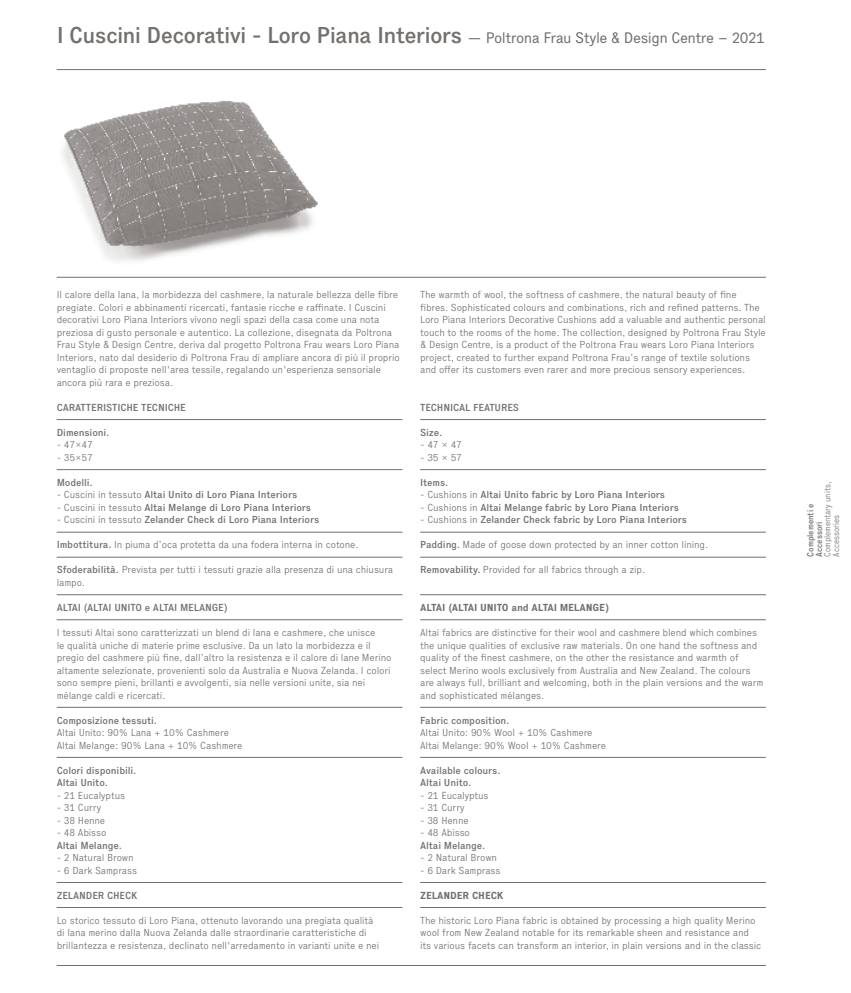
<style>
.page{position:relative;width:851px;height:993px;background:#fff}
.page>*{position:absolute;margin:0;border:0;box-sizing:border-box;transform-origin:0 0}
.t1{font:500 22.5px "Executive";letter-spacing:-.035em;color:#73706d}
.t2{font:300 10px/12.5px "Executive";letter-spacing:-.015em;color:#73706d}
.t3{font:500 10px/12.5px "Executive";letter-spacing:-.015em;color:#73706d}
.t4{font:700 10px "Executive";letter-spacing:-.015em;color:#73706d}
.t5{font:300 8.75px/8.5px "Executive";letter-spacing:-.005em;color:#73706d;scale:.9 1}
.t6{font:500 8.75px/8.5px "Executive";letter-spacing:-.005em;color:#73706d;scale:.9 1}
.s1{font-weight:400;font-size:15px}
.s2{font-weight:300}
.s3{font-weight:500}
</style>
<div class="page">
<hr style="left:57px;top:69px;width:708px;height:1px;background:#73706d">
<hr style="left:57px;top:277px;width:708px;height:1px;background:#73706d">
<hr style="left:57px;top:419px;width:345px;height:1px;background:#73706d">
<hr style="left:57px;top:469px;width:345px;height:1px;background:#73706d">
<hr style="left:57px;top:532px;width:345px;height:1px;background:#73706d">
<hr style="left:57px;top:557px;width:345px;height:1px;background:#73706d">
<hr style="left:57px;top:594px;width:345px;height:1px;background:#73706d">
<hr style="left:57px;top:619px;width:345px;height:1px;background:#73706d">
<hr style="left:57px;top:707px;width:345px;height:1px;background:#73706d">
<hr style="left:57px;top:757px;width:345px;height:1px;background:#73706d">
<hr style="left:57px;top:882px;width:345px;height:1px;background:#73706d">
<hr style="left:57px;top:907px;width:345px;height:1px;background:#73706d">
<hr style="left:420px;top:419px;width:345px;height:1px;background:#73706d">
<hr style="left:420px;top:469px;width:345px;height:1px;background:#73706d">
<hr style="left:420px;top:532px;width:345px;height:1px;background:#73706d">
<hr style="left:420px;top:557px;width:345px;height:1px;background:#73706d">
<hr style="left:420px;top:594px;width:345px;height:1px;background:#73706d">
<hr style="left:420px;top:619px;width:345px;height:1px;background:#73706d">
<hr style="left:420px;top:707px;width:345px;height:1px;background:#73706d">
<hr style="left:420px;top:757px;width:345px;height:1px;background:#73706d">
<hr style="left:420px;top:882px;width:345px;height:1px;background:#73706d">
<hr style="left:420px;top:907px;width:345px;height:1px;background:#73706d">
<hr style="left:57px;top:964px;width:708px;height:1px;background:#73706d">
<img style="left:63px;top:101px;width:255px;height:160px">
<h1 class="t1" style="left:57px;top:21px;width:709px">I Cuscini Decorativi - Loro Piana Interiors <span class="s1">— Poltrona Frau Style &amp; Design Centre – 2021</span></h1>
<p class="t2" style="left:57px;top:288px;width:344px">Il calore della lana, la morbidezza del cashmere, la naturale bellezza delle fibre pregiate. Colori e abbinamenti ricercati, fantasie ricche e raffinate. I Cuscini decorativi Loro Piana Interiors vivono negli spazi della casa come una nota preziosa di gusto personale e autentico. La collezione, disegnata da Poltrona Frau Style &amp; Design Centre, deriva dal progetto Poltrona Frau wears Loro Piana Interiors, nato dal desiderio di Poltrona Frau di ampliare ancora di più il proprio ventaglio di proposte nell'area tessile, regalando un'esperienza sensoriale ancora più rara e preziosa.</p>
<p class="t3" style="left:57px;top:401px;width:131px">CARATTERISTICHE TECNICHE</p>
<p class="t3" style="left:57px;top:426px;width:54px">Dimensioni.</p>
<p class="t2" style="left:57px;top:438px;width:38px">- 47x47</p>
<p class="t2" style="left:57px;top:451px;width:38px">- 35x57</p>
<p class="t3" style="left:57px;top:476px;width:38px">Modelli.</p>
<p class="t3" style="left:57px;top:488px;width:242px"><span class="s2">- Cuscini in tessuto</span> Altai Unito di Loro Piana Interiors</p>
<p class="t3" style="left:57px;top:501px;width:256px"><span class="s2">- Cuscini in tessuto</span> Altai Melange di Loro Piana Interiors</p>
<p class="t3" style="left:57px;top:513px;width:264px"><span class="s2">- Cuscini in tessuto</span> Zelander Check di Loro Piana Interiors</p>
<p class="t2" style="left:57px;top:538px;width:303px"><span class="s3">Imbottitura.</span> In piuma d’oca protetta da una fodera interna in cotone.</p>
<p class="t2" style="left:57px;top:563px;width:338px"><span class="s3">Sfoderabilità.</span> Prevista per tutti i tessuti grazie alla presenza di una chiusura lampo.</p>
<p class="t3" style="left:57px;top:601px;width:172px">ALTAI (ALTAI UNITO e ALTAI MELANGE)</p>
<p class="t2" style="left:57px;top:626px;width:336px">I tessuti Altai sono caratterizzati un blend di lana e cashmere, che unisce<br>le qualità uniche di materie prime esclusive. Da un lato la morbidezza e il pregio del cashmere più fine, dall’altro la resistenza e il calore di lane Merino altamente selezionate, provenienti solo da Australia e Nuova Zelanda. I colori sono sempre pieni, brillanti e avvolgenti, sia nelle versioni unite, sia nei mélange caldi e ricercati.</p>
<p class="t3" style="left:57px;top:713px;width:102px">Composizione tessuti.</p>
<p class="t2" style="left:57px;top:726px;width:187px">Altai Unito: 90% Lana + 10% Cashmere<br>Altai Melange: 90% Lana + 10% Cashmere</p>
<p class="t3" style="left:57px;top:763px;width:81px">Colori disponibili.<br>Altai Unito.</p>
<p class="t2" style="left:57px;top:788px;width:70px">- 21 Eucalyptus</p>
<p class="t2" style="left:57px;top:801px;width:46px">- 31 Curry</p>
<p class="t2" style="left:57px;top:813px;width:50px">- 38 Henne</p>
<p class="t2" style="left:57px;top:826px;width:51px">- 48 Abisso</p>
<p class="t3" style="left:57px;top:838px;width:67px">Altai Melange.</p>
<p class="t2" style="left:57px;top:851px;width:78px">- 2 Natural Brown</p>
<p class="t2" style="left:57px;top:863px;width:82px">- 6 Dark Samprass</p>
<p class="t3" style="left:57px;top:888px;width:82px">ZELANDER CHECK</p>
<p class="t2" style="left:57px;top:913px;width:324px">Lo storico tessuto di Loro Piana, ottenuto lavorando una pregiata qualità di lana merino dalla Nuova Zelanda dalle straordinarie caratteristiche di brillantezza e resistenza, declinato nell'arredamento in varianti unite e nei</p>
<p class="t2" style="left:420px;top:288px;width:347px">The warmth of wool, the softness of cashmere, the natural beauty of fine fibres. Sophisticated colours and combinations, rich and refined patterns. The Loro Piana Interiors Decorative Cushions add a valuable and authentic personal touch to the rooms of the home. The collection, designed by Poltrona Frau Style &amp; Design Centre, is a product of the Poltrona Frau wears Loro Piana Interiors project, created to further expand Poltrona Frau’s range of textile solutions and offer its customers even rarer and more precious sensory experiences.</p>
<p class="t3" style="left:420px;top:401px;width:100px">TECHNICAL FEATURES</p>
<p class="t3" style="left:420px;top:426px;width:24px">Size.</p>
<p class="t2" style="left:420px;top:438px;width:43px">- 47 x 47</p>
<p class="t2" style="left:420px;top:451px;width:43px">- 35 x 57</p>
<p class="t3" style="left:420px;top:476px;width:30px">Items.</p>
<p class="t3" style="left:420px;top:488px;width:246px"><span class="s2">- Cushions in</span> Altai Unito fabric by Loro Piana Interiors</p>
<p class="t3" style="left:420px;top:501px;width:260px"><span class="s2">- Cushions in</span> Altai Melange fabric by Loro Piana Interiors</p>
<p class="t3" style="left:420px;top:513px;width:268px"><span class="s2">- Cushions in</span> Zelander Check fabric by Loro Piana Interiors</p>
<p class="t2" style="left:420px;top:538px;width:290px"><span class="s3">Padding.</span> Made of goose down protected by an inner cotton lining.</p>
<p class="t2" style="left:420px;top:563px;width:227px"><span class="s3">Removability.</span> Provided for all fabrics through a zip.</p>
<p class="t4" style="left:420px;top:600px;width:190px">ALTAI (ALTAI UNITO and ALTAI MELANGE)</p>
<p class="t2" style="left:420px;top:626px;width:345px">Altai fabrics are distinctive for their wool and cashmere blend which combines the unique qualities of exclusive raw materials. On one hand the softness and quality of the finest cashmere, on the other the resistance and warmth of select Merino wools exclusively from Australia and New Zealand. The colours are always full, brilliant and welcoming, both in the plain versions and the warm and sophisticated mélanges.</p>
<p class="t3" style="left:420px;top:713px;width:91px">Fabric composition.</p>
<p class="t2" style="left:420px;top:726px;width:187px">Altai Unito: 90% Wool + 10% Cashmere<br>Altai Melange: 90% Wool + 10% Cashmere</p>
<p class="t3" style="left:420px;top:763px;width:82px">Available colours.<br>Altai Unito.</p>
<p class="t2" style="left:420px;top:788px;width:70px">- 21 Eucalyptus</p>
<p class="t2" style="left:420px;top:801px;width:46px">- 31 Curry</p>
<p class="t2" style="left:420px;top:813px;width:50px">- 38 Henne</p>
<p class="t2" style="left:420px;top:826px;width:51px">- 48 Abisso</p>
<p class="t3" style="left:420px;top:838px;width:67px">Altai Melange.</p>
<p class="t2" style="left:420px;top:851px;width:78px">- 2 Natural Brown</p>
<p class="t2" style="left:420px;top:863px;width:82px">- 6 Dark Samprass</p>
<p class="t4" style="left:420px;top:888px;width:85px">ZELANDER CHECK</p>
<p class="t2" style="left:420px;top:913px;width:342px">The historic Loro Piana fabric is obtained by processing a high quality Merino wool from New Zealand notable for its remarkable sheen and resistance and its various facets can transform an interior, in plain versions and in the classic</p>
<p class="t5" style="left:823px;top:556px;width:85px;rotate:-90deg">Complementary units,<br>Accessories</p>
<p class="t6" style="left:806px;top:556px;width:61px;rotate:-90deg">Complementi e<br>Accessori</p>
</div>
